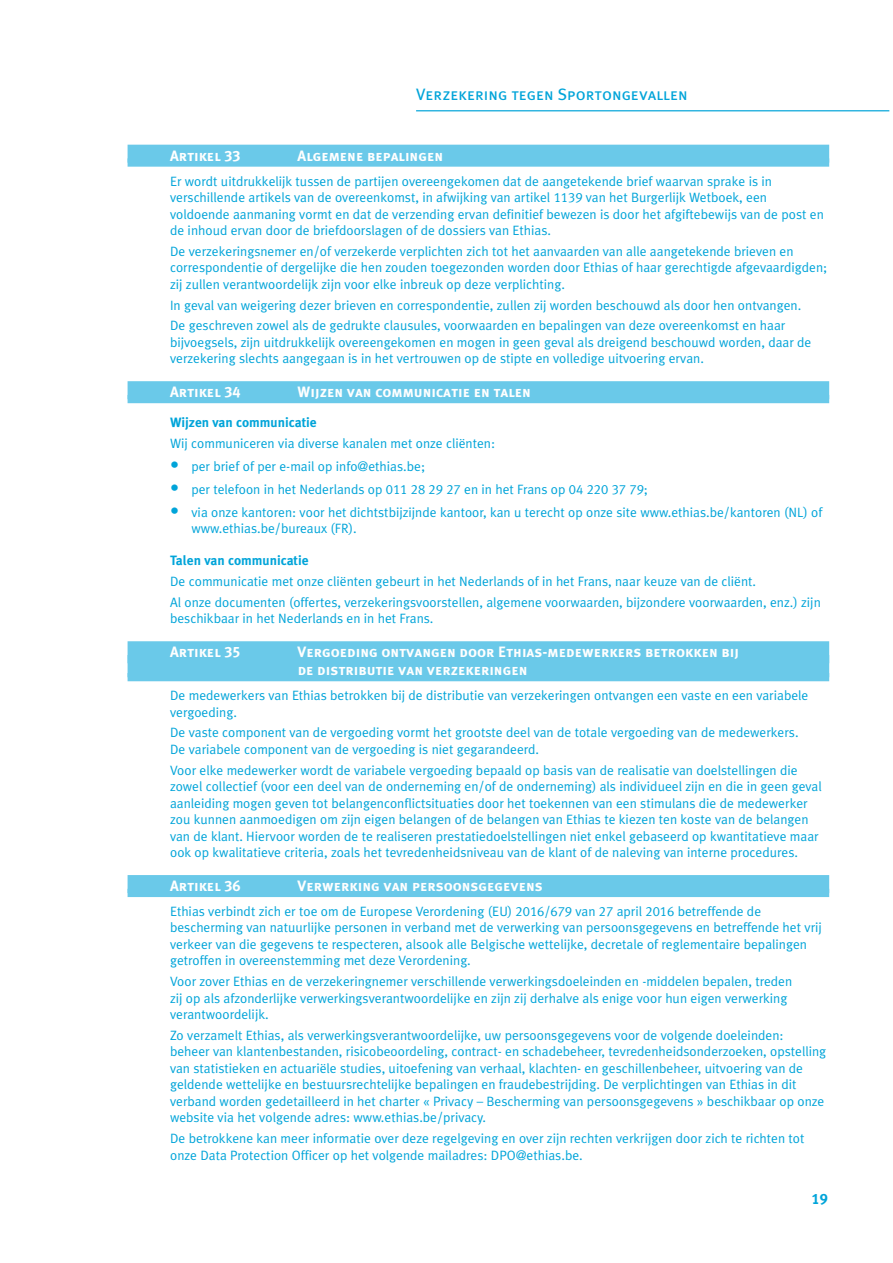
<style>
.page{position:relative;width:893px;height:1263px;background:#fff}
.page>*{position:absolute;margin:0;border:0;box-sizing:border-box;transform-origin:0 0}
.t1{font:16.5px "Meta Ethias Book Caps";color:#00a4d9}
.Artikel{font:15px "Meta Ethias Bold Caps";color:#fff}
._04_Article_CS{font:15px "Meta Ethias Bold Caps";color:#fff}
.t2{font:15px "Meta Ethias Bold Caps";color:#00a4d9}
.Gewone_tekst{font:13.5px/16.5px "Meta Ethias Normal";color:#00a4d9}
._07_Texte_courant_01{font:13.5px/16.5px "Meta Ethias Normal";color:#00a4d9}
._06_Sous-niveau{font:700 13.5px "Meta Ethias";color:#00a4d9}
.s1{font-size:18px}
</style>
<div class="page">
<hr style="left:416px;top:110px;width:473px;height:1px;background:#00a4d9">
<div style="left:128px;top:145px;width:701px;height:18px;background:#6ac9e9"></div>
<div style="left:128px;top:158px;width:701px;height:9px;background:#6ac9e9"></div>
<div style="left:128px;top:381px;width:701px;height:18px;background:#6ac9e9"></div>
<div style="left:128px;top:395px;width:701px;height:8px;background:#6ac9e9"></div>
<div style="left:128px;top:641px;width:701px;height:18px;background:#6ac9e9"></div>
<div style="left:128px;top:659px;width:701px;height:18px;background:#6ac9e9"></div>
<div style="left:128px;top:673px;width:701px;height:8px;background:#6ac9e9"></div>
<div style="left:128px;top:875px;width:701px;height:18px;background:#6ac9e9"></div>
<div style="left:128px;top:889px;width:701px;height:8px;background:#6ac9e9"></div>
<p class="t1" style="left:416px;top:84px;width:273px">Verzekering tegen Sportongevallen</p>
<p class="Artikel" style="left:170px;top:147px;width:72px">Artikel 33</p>
<p class="Artikel" style="left:298px;top:147px;width:147px">Algemene bepalingen</p>
<p class="Gewone_tekst" style="left:170px;top:172px;width:655px">Er wordt uitdrukkelijk tussen de partijen overeengekomen dat de aangetekende brief waarvan sprake is in verschillende artikels van de overeenkomst, in afwijking van artikel 1139 van het Burgerlijk Wetboek, een voldoende aanmaning vormt en dat de verzending ervan definitief bewezen is door het afgiftebewijs van de post en de inhoud ervan door de briefdoorslagen of de dossiers van Ethias.</p>
<p class="Gewone_tekst" style="left:170px;top:243px;width:659px">De verzekeringsnemer en/of verzekerde verplichten zich tot het aanvaarden van alle aangetekende brieven en correspondentie of dergelijke die hen zouden toegezonden worden door Ethias of haar gerechtigde afgevaardigden; zij zullen verantwoordelijk zijn voor elke inbreuk op deze verplichting.</p>
<p class="Gewone_tekst" style="left:170px;top:296px;width:633px">In geval van weigering dezer brieven en correspondentie, zullen zij worden beschouwd als door hen ontvangen.</p>
<p class="Gewone_tekst" style="left:170px;top:317px;width:643px">De geschreven zowel als de gedrukte clausules, voorwaarden en bepalingen van deze overeenkomst en haar bijvoegsels, zijn uitdrukkelijk overeengekomen en mogen in geen geval als dreigend beschouwd worden, daar de verzekering slechts aangegaan is in het vertrouwen op de stipte en volledige uitvoering ervan.</p>
<p class="_04_Article_CS" style="left:170px;top:383px;width:72px">Artikel 34</p>
<p class="_04_Article_CS" style="left:298px;top:383px;width:235px">Wijzen van communicatie en talen</p>
<p class="_06_Sous-niveau" style="left:170px;top:415px;width:148px">Wijzen van communicatie</p>
<p class="_07_Texte_courant_01" style="left:170px;top:435px;width:327px">Wij communiceren via diverse kanalen met onze cliënten:</p>
<p class="_07_Texte_courant_01" style="left:170px;top:458px;width:256px"><span class="s1">•</span> per brief of per e-mail op info@ethias.be;</p>
<p class="_07_Texte_courant_01" style="left:170px;top:481px;width:479px"><span class="s1">•</span> per telefoon in het Nederlands op 011 28 29 27 en in het Frans op 04 220 37 79;</p>
<p class="_07_Texte_courant_01" style="left:191px;top:503px;width:632px;text-indent:-21px"><span class="s1">•</span> via onze kantoren: voor het dichtstbijzijnde kantoor, kan u terecht op onze site www.ethias.be/kantoren (NL) of www.ethias.be/bureaux (FR).</p>
<p class="_06_Sous-niveau" style="left:170px;top:553px;width:140px">Talen van communicatie</p>
<p class="_07_Texte_courant_01" style="left:170px;top:573px;width:588px">De communicatie met onze cliënten gebeurt in het Nederlands of in het Frans, naar keuze van de cliënt.</p>
<p class="_07_Texte_courant_01" style="left:170px;top:594px;width:652px">Al onze documenten (offertes, verzekeringsvoorstellen, algemene voorwaarden, bijzondere voorwaarden, enz.) zijn beschikbaar in het Nederlands en in het Frans.</p>
<p class="Artikel" style="left:170px;top:643px;width:72px">Artikel 35</p>
<p class="Artikel" style="left:298px;top:643px;width:443px">Vergoeding ontvangen door Ethias-medewerkers betrokken bij</p>
<p class="Artikel" style="left:298px;top:661px;width:231px">de distributie van verzekeringen</p>
<p class="_07_Texte_courant_01" style="left:170px;top:687px;width:640px">De medewerkers van Ethias betrokken bij de distributie van verzekeringen ontvangen een vaste en een variabele vergoeding.</p>
<p class="_07_Texte_courant_01" style="left:170px;top:724px;width:630px">De vaste component van de vergoeding vormt het grootste deel van de totale vergoeding van de medewerkers.<br>De variabele component van de vergoeding is niet gegarandeerd.</p>
<p class="_07_Texte_courant_01" style="left:170px;top:761px;width:653px">Voor elke medewerker wordt de variabele vergoeding bepaald op basis van de realisatie van doelstellingen die zowel collectief (voor een deel van de onderneming en/of de onderneming) als individueel zijn en die in geen geval aanleiding mogen geven tot belangenconflictsituaties door het toekennen van een stimulans die de medewerker zou kunnen aanmoedigen om zijn eigen belangen of de belangen van Ethias te kiezen ten koste van de belangen van de klant. Hiervoor worden de te realiseren prestatiedoelstellingen niet enkel gebaseerd op kwantitatieve maar ook op kwalitatieve criteria, zoals het tevredenheidsniveau van de klant of de naleving van interne procedures.</p>
<p class="Artikel" style="left:170px;top:877px;width:72px">Artikel 36</p>
<p class="Artikel" style="left:298px;top:877px;width:247px">Verwerking van persoonsgegevens</p>
<p class="Gewone_tekst" style="left:170px;top:903px;width:653px">Ethias verbindt zich er toe om de Europese Verordening (EU) 2016/679 van 27 april 2016 betreffende de bescherming van natuurlijke personen in verband met de verwerking van persoonsgegevens en betreffende het vrij verkeer van die gegevens te respecteren, alsook alle Belgische wettelijke, decretale of reglementaire bepalingen getroffen in overeenstemming met deze Verordening.</p>
<p class="Gewone_tekst" style="left:170px;top:973px;width:624px">Voor zover Ethias en de verzekeringnemer verschillende verwerkingsdoeleinden en -middelen bepalen, treden zij op als afzonderlijke verwerkingsverantwoordelijke en zijn zij derhalve als enige voor hun eigen verwerking verantwoordelijk.</p>
<p class="Gewone_tekst" style="left:170px;top:1027px;width:658px">Zo verzamelt Ethias, als verwerkingsverantwoordelijke, uw persoonsgegevens voor de volgende doeleinden: beheer van klantenbestanden, risicobeoordeling, contract- en schadebeheer, tevredenheidsonderzoeken, opstelling van statistieken en actuariële studies, uitoefening van verhaal, klachten- en geschillenbeheer, uitvoering van de geldende wettelijke en bestuursrechtelijke bepalingen en fraudebestrijding. De verplichtingen van Ethias in dit verband worden gedetailleerd in het charter « Privacy – Bescherming van persoonsgegevens » beschikbaar op onze website via het volgende adres: www.ethias.be/privacy.</p>
<p class="Gewone_tekst" style="left:170px;top:1130px;width:636px">De betrokkene kan meer informatie over deze regelgeving en over zijn rechten verkrijgen door zich te richten tot onze Data Protection Officer op het volgende mailadres: DPO@ethias.be.</p>
<p class="t2" style="left:812px;top:1190px;width:18px">19</p>
</div>
